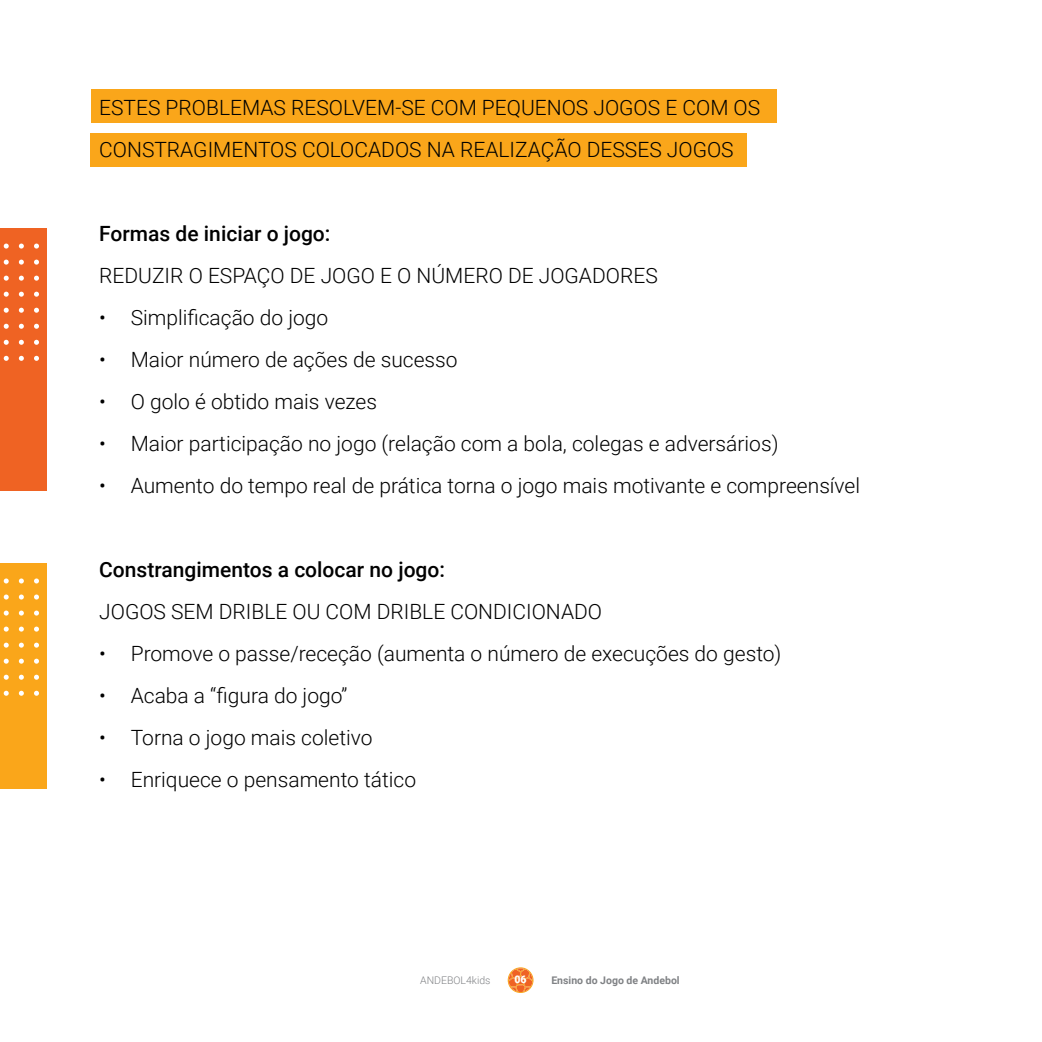
<style>
.page{position:relative;width:1042px;height:1042px;background:#fff}
.page>*{position:absolute;margin:0;border:0;box-sizing:border-box;transform-origin:0 0}
.t1{font:300 21px "Roboto";color:#000}
.t2{font:300 21px/42px "Roboto";color:#000101}
.t3{font:500 21px "Roboto";color:#000}
.t4{font:700 10.5px "Roboto";color:#808285}
.t5{font:300 10.5px "Roboto";color:#808285}
.t6{font:900 10.5px "Roboto";color:#fff}
</style>
<div class="page">
<svg style="left:508px;top:967px;width:25px;height:26px"></svg>
<div style="left:91px;top:89px;width:685px;height:34px;background:#faa61a"></div>
<div style="left:91px;top:133px;width:656px;height:34px;background:#faa61a"></div>
<div style="left:0;top:563px;width:47px;height:226px;background:#faa61a"></div>
<div style="left:0;top:228px;width:47px;height:263px;background:#ef6323"></div>
<svg style="left:34px;top:691px;width:5px;height:5px"></svg>
<svg style="left:34px;top:675px;width:5px;height:5px"></svg>
<svg style="left:34px;top:659px;width:5px;height:5px"></svg>
<svg style="left:34px;top:642px;width:5px;height:5px"></svg>
<svg style="left:34px;top:626px;width:5px;height:5px"></svg>
<svg style="left:34px;top:610px;width:5px;height:5px"></svg>
<svg style="left:34px;top:594px;width:5px;height:5px"></svg>
<svg style="left:34px;top:578px;width:5px;height:5px"></svg>
<svg style="left:19px;top:691px;width:5px;height:5px"></svg>
<svg style="left:19px;top:675px;width:5px;height:5px"></svg>
<svg style="left:19px;top:659px;width:5px;height:5px"></svg>
<svg style="left:19px;top:642px;width:5px;height:5px"></svg>
<svg style="left:19px;top:626px;width:5px;height:5px"></svg>
<svg style="left:19px;top:610px;width:5px;height:5px"></svg>
<svg style="left:19px;top:594px;width:5px;height:5px"></svg>
<svg style="left:19px;top:578px;width:5px;height:5px"></svg>
<svg style="left:4px;top:691px;width:5px;height:5px"></svg>
<svg style="left:4px;top:675px;width:5px;height:5px"></svg>
<svg style="left:4px;top:659px;width:5px;height:5px"></svg>
<svg style="left:4px;top:642px;width:5px;height:5px"></svg>
<svg style="left:4px;top:626px;width:5px;height:5px"></svg>
<svg style="left:4px;top:610px;width:5px;height:5px"></svg>
<svg style="left:4px;top:594px;width:5px;height:5px"></svg>
<svg style="left:4px;top:578px;width:5px;height:5px"></svg>
<svg style="left:34px;top:356px;width:5px;height:5px"></svg>
<svg style="left:34px;top:340px;width:5px;height:5px"></svg>
<svg style="left:34px;top:324px;width:5px;height:5px"></svg>
<svg style="left:34px;top:308px;width:5px;height:5px"></svg>
<svg style="left:34px;top:292px;width:5px;height:5px"></svg>
<svg style="left:34px;top:276px;width:5px;height:5px"></svg>
<svg style="left:34px;top:260px;width:5px;height:5px"></svg>
<svg style="left:34px;top:244px;width:5px;height:5px"></svg>
<svg style="left:19px;top:356px;width:5px;height:5px"></svg>
<svg style="left:19px;top:340px;width:5px;height:5px"></svg>
<svg style="left:19px;top:324px;width:5px;height:5px"></svg>
<svg style="left:19px;top:308px;width:5px;height:5px"></svg>
<svg style="left:19px;top:292px;width:5px;height:5px"></svg>
<svg style="left:19px;top:276px;width:5px;height:5px"></svg>
<svg style="left:19px;top:260px;width:5px;height:5px"></svg>
<svg style="left:19px;top:244px;width:5px;height:5px"></svg>
<svg style="left:4px;top:356px;width:5px;height:5px"></svg>
<svg style="left:4px;top:340px;width:5px;height:5px"></svg>
<svg style="left:4px;top:324px;width:5px;height:5px"></svg>
<svg style="left:4px;top:308px;width:5px;height:5px"></svg>
<svg style="left:4px;top:292px;width:5px;height:5px"></svg>
<svg style="left:4px;top:276px;width:5px;height:5px"></svg>
<svg style="left:4px;top:260px;width:5px;height:5px"></svg>
<svg style="left:4px;top:244px;width:5px;height:5px"></svg>
<p class="t2" style="left:99px;top:86px;width:662px">ESTES PROBLEMAS RESOLVEM-SE COM PEQUENOS JOGOS E COM OS<br>CONSTRAGIMENTOS COLOCADOS NA REALIZAÇÃO DESSES JOGOS</p>
<p class="t3" style="left:99px;top:219px;width:233px">Formas de iniciar o jogo:</p>
<p class="t1" style="left:99px;top:261px;width:560px">REDUZIR O ESPAÇO DE JOGO E O NÚMERO DE JOGADORES</p>
<p class="t1" style="left:99px;top:303px;width:231px">• Simplificação do jogo</p>
<p class="t1" style="left:99px;top:345px;width:360px">• Maior número de ações de sucesso</p>
<p class="t1" style="left:99px;top:387px;width:279px">• O golo é obtido mais vezes</p>
<p class="t1" style="left:99px;top:429px;width:681px">• Maior participação no jogo (relação com a bola, colegas e adversários)</p>
<p class="t1" style="left:99px;top:471px;width:762px">• Aumento do tempo real de prática torna o jogo mais motivante e compreensível</p>
<p class="t3" style="left:99px;top:555px;width:347px">Constrangimentos a colocar no jogo:</p>
<p class="t1" style="left:99px;top:597px;width:504px">JOGOS SEM DRIBLE OU COM DRIBLE CONDICIONADO</p>
<p class="t1" style="left:99px;top:639px;width:684px">• Promove o passe/receção (aumenta o número de execuções do gesto)</p>
<p class="t1" style="left:99px;top:681px;width:250px">• Acaba a “figura do jogo”</p>
<p class="t1" style="left:99px;top:723px;width:275px">• Torna o jogo mais coletivo</p>
<p class="t1" style="left:99px;top:765px;width:318px">• Enriquece o pensamento tático</p>
<p class="t5" style="left:420px;top:973px;width:72px">ANDEBOL4kids</p>
<p class="t6" style="left:514px;top:972px;width:14px">06</p>
<p class="t4" style="left:551px;top:973px;width:130px">Ensino do Jogo de Andebol</p>
</div>
